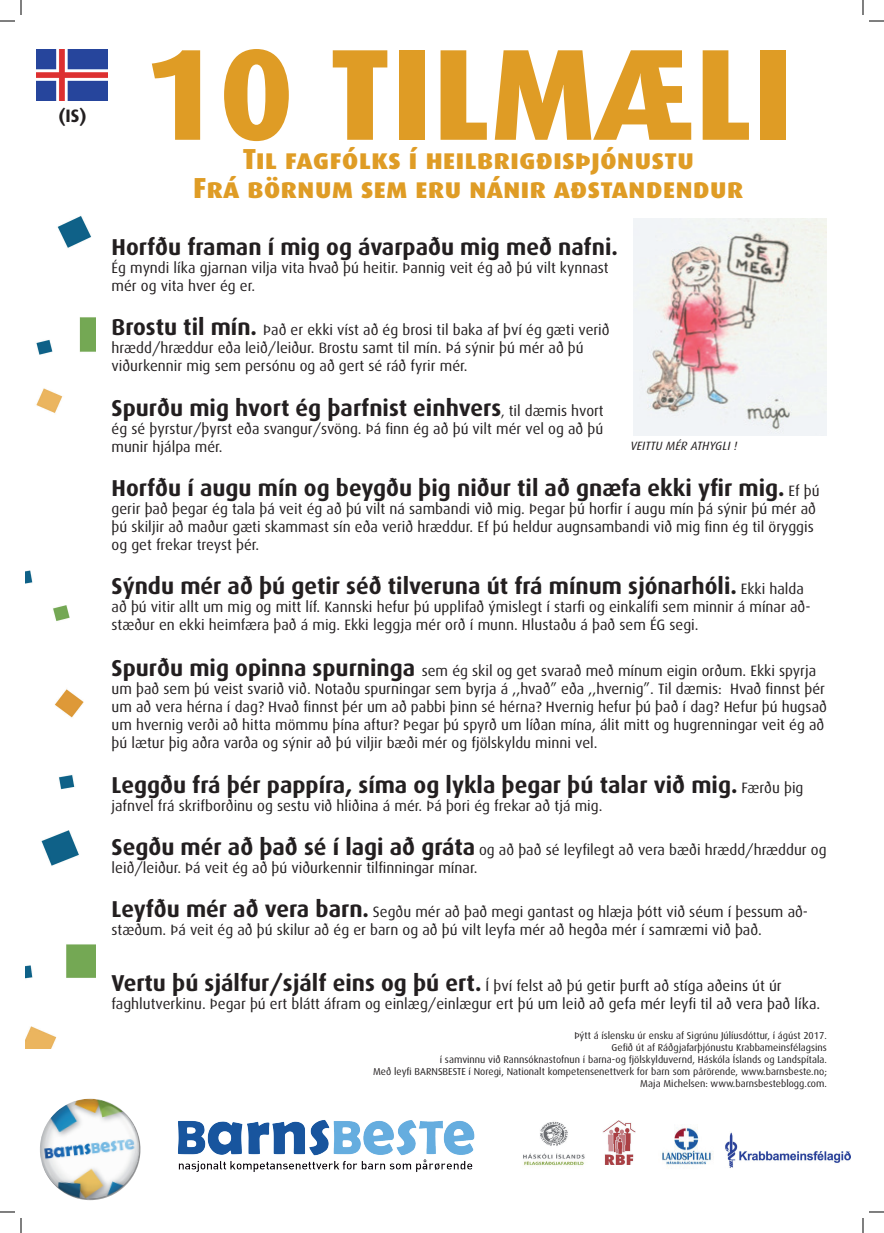
<style>
.page{position:relative;width:884px;height:1233px;background:#fff}
.page>*{position:absolute;margin:0;border:0;box-sizing:border-box;transform-origin:0 0}
.t1{font:800 130px "Dax";color:#df9c25}
.t2{font:29px "Dax Extra Bold Caps";color:#df9c25}
.t3{font:700 23px "Dax";color:#231f20}
.t4{font:700 18px "Dax";color:#231f20}
.t5{font:15px/18px "Dax";color:#231f20}
.t6{font:italic 12px "Dax";color:#231f20}
.t7{font:10px/12px "Dax";color:#231f20;text-align:right}
.s1{font-weight:700;font-size:23px}
.s2{font-weight:400;font-size:14px}
.s3{font-weight:400;font-size:15px}
</style>
<div class="page">
<img style="left:633px;top:219px;width:194px;height:216px">
<img style="left:25px;top:216px;width:70px;height:832px">
<img style="left:178px;top:1120px;width:297px;height:52px">
<img style="left:40px;top:1098px;width:101px;height:102px">
<img style="left:523px;top:1121px;width:62px;height:45px">
<img style="left:603px;top:1120px;width:32px;height:44px">
<img style="left:662px;top:1127px;width:51px;height:42px">
<img style="left:36px;top:50px;width:71px;height:51px">
<img style="left:725px;top:1132px;width:125px;height:36px">
<svg style="left:0;top:1211px;width:15px;height:1px"></svg>
<svg style="left:869px;top:1211px;width:15px;height:1px"></svg>
<svg style="left:0;top:0;width:22px;height:22px"></svg>
<svg style="left:20px;top:1218px;width:2px;height:15px"></svg>
<svg style="left:862px;top:0;width:22px;height:22px"></svg>
<svg style="left:862px;top:1218px;width:2px;height:15px"></svg>
<p class="t4" style="left:58px;top:106px;width:30px">(IS)</p>
<p class="t1" style="left:143px;top:21px;width:652px">10 TILMÆLI</p>
<p class="t2" style="left:242px;top:142px;width:453px">Til fagfólks í heilbrigðisþjónustu</p>
<p class="t2" style="left:193px;top:171px;width:552px">Frá börnum sem eru nánir aðstandendur</p>
<p class="t3" style="left:112px;top:234px;width:508px">Horfðu framan í mig og ávarpaðu mig með nafni.</p>
<p class="t5" style="left:112px;top:259px;width:499px">Ég myndi líka gjarnan vilja vita hvað þú heitir. Þannig veit ég að þú vilt kynnast mér og vita hver ég er.</p>
<p class="t5" style="left:112px;top:321px;width:500px"><span class="s1">Brostu til mín.</span> Það er ekki víst að ég brosi til baka af því ég gæti verið hrædd/hræddur eða leið/leiður. Brostu samt til mín. Þá sýnir þú mér að þú viðurkennir mig sem persónu og að gert sé ráð fyrir mér.</p>
<p class="t3" style="left:112px;top:395px;width:494px">Spurðu mig hvort ég þarfnist einhvers<span class="s2">,</span> <span class="s3">til dæmis hvort</span></p>
<p class="t5" style="left:112px;top:419px;width:493px">ég sé þyrstur/þyrst eða svangur/svöng. Þá finn ég að þú vilt mér vel og að þú munir hjálpa mér.</p>
<p class="t3" style="left:112px;top:475px;width:710px">Horfðu í augu mín og beygðu þig niður til að gnæfa ekki yfir mig. <span class="s3">Ef þú</span></p>
<p class="t5" style="left:112px;top:500px;width:706px">gerir það þegar ég tala þá veit ég að þú vilt ná sambandi við mig. Þegar þú horfir í augu mín þá sýnir þú mér að þú skiljir að maður gæti skammast sín eða verið hræddur. Ef þú heldur augnsambandi við mig finn ég til öryggis og get frekar treyst þér.</p>
<p class="t3" style="left:112px;top:573px;width:694px">Sýndu mér að þú getir séð tilveruna út frá mínum sjónarhóli. <span class="s3">Ekki halda</span></p>
<p class="t5" style="left:112px;top:598px;width:700px">að þú vitir allt um mig og mitt líf. Kannski hefur þú upplifað ýmislegt í starfi og einkalífi sem minnir á mínar að&shy;stæður en ekki heimfæra það á mig. Ekki leggja mér orð í munn. Hlustaðu á það sem ÉG segi.</p>
<p class="t5" style="left:112px;top:662px;width:717px"><span class="s1">Spurðu mig opinna spurninga</span> sem ég skil og get svarað með mínum eigin orðum. Ekki spyrja um það sem þú veist svarið við. Notaðu spurningar sem byrja á ,,hvað” eða ,,hvernig”. Til dæmis: Hvað finnst þér um að vera hérna í dag? Hvað finnst þér um að pabbi þinn sé hérna? Hvernig hefur þú það í dag? Hefur þú hugsað um hvernig verði að hitta mömmu þína aftur? Þegar þú spyrð um líðan mína, álit mitt og hugrenningar veit ég að þú lætur þig aðra varða og sýnir að þú viljir bæði mér og fjölskyldu minni vel.</p>
<p class="t3" style="left:112px;top:771px;width:693px">Leggðu frá þér pappíra, síma og lykla þegar þú talar við mig. <span class="s3">Færðu þig</span></p>
<p class="t5" style="left:112px;top:796px;width:492px">jafnvel frá skrifborðinu og sestu við hliðina á mér. Þá þori ég frekar að tjá mig.</p>
<p class="t5" style="left:112px;top:841px;width:716px"><span class="s1">Segðu mér að það sé í lagi að gráta</span> og að það sé leyfilegt að vera bæði hrædd/hræddur og leið/leiður. Þá veit ég að þú viðurkennir tilfinningar mínar.</p>
<p class="t5" style="left:112px;top:903px;width:698px"><span class="s1">Leyfðu mér að vera barn.</span> Segðu mér að það megi gantast og hlæja þótt við séum í þessum að&shy;stæðum. Þá veit ég að þú skilur að ég er barn og að þú vilt leyfa mér að hegða mér í samræmi við það.</p>
<p class="t5" style="left:112px;top:976px;width:710px"><span class="s1">Vertu þú sjálfur/sjálf eins og þú ert.</span> Í því felst að þú getir þurft að stíga aðeins út úr faghlutverkinu. Þegar þú ert blátt áfram og einlæg/einlægur ert þú um leið að gefa mér leyfi til að vera það líka.</p>
<p class="t7" style="left:574px;top:1029px;width:254px">Þýtt á íslensku úr ensku af Sigrúnu Júlíusdóttur, í ágúst 2017.</p>
<p class="t7" style="left:440px;top:1041px;width:389px">Gefið út af Ráðgjafarþjónustu Krabbameinsfélagsins<br>í samvinnu við Rannsóknastofnun í barna-og fjölskylduvernd, Háskóla Íslands og Landspítala.</p>
<p class="t7" style="left:373px;top:1065px;width:455px">Með leyfi BARNSBESTE í Noregi, Nationalt kompetensenettverk for barn som pårörende, www.barnsbeste.no;<br>Maja Michelsen: www.barnsbesteblogg.com.</p>
<p class="t6" style="left:630px;top:439px;width:108px">VEITTU MÉR ATHYGLI !</p>
</div>
